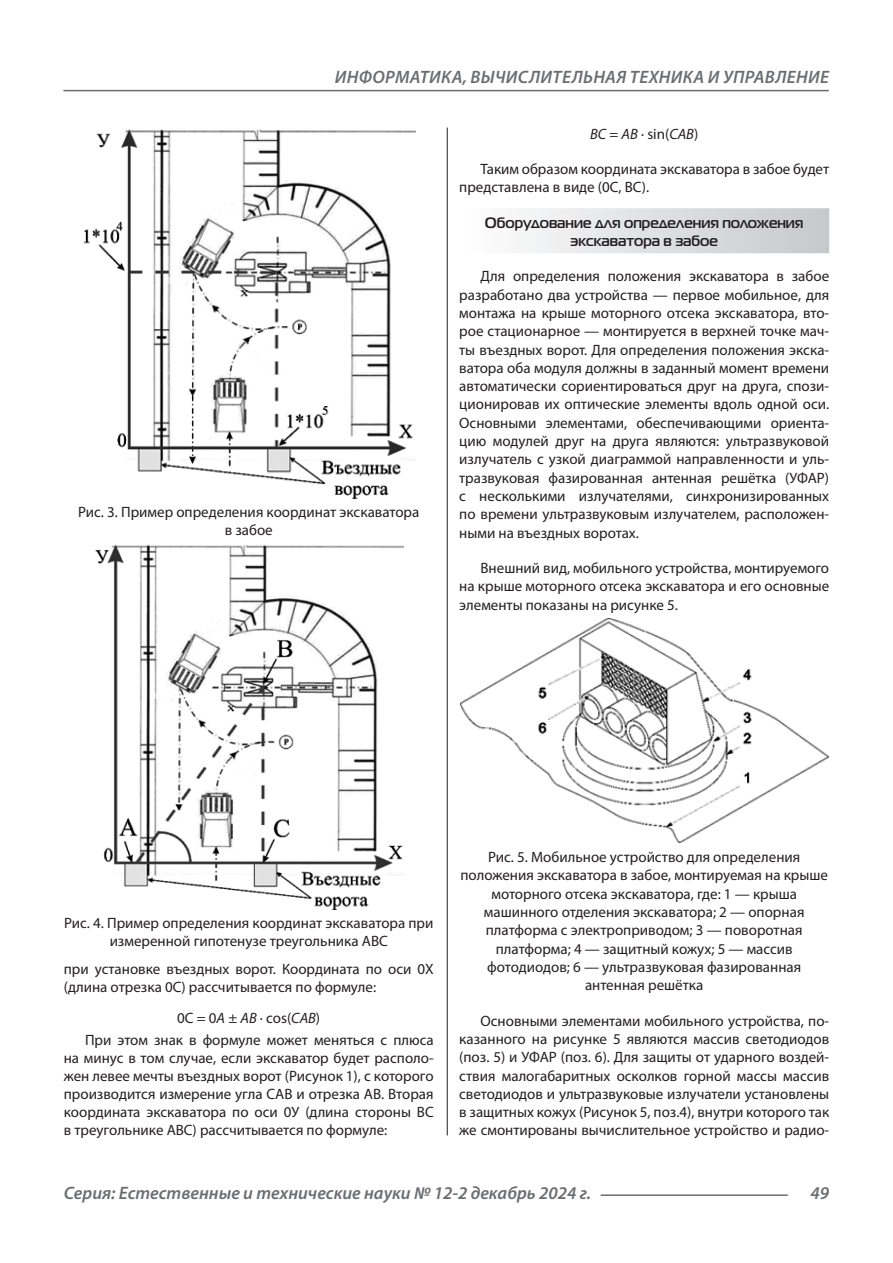
<style>
.page{position:relative;width:893px;height:1263px;background:#fff}
.page>*{position:absolute;margin:0;border:0;box-sizing:border-box;transform-origin:0 0}
.t1{font:italic 600 18px "Myriad Pro";letter-spacing:.005em;color:#6c6d70}
.Статья_текст{font:15px/18.3px "Myriad Pro";color:#231f20;text-align:justify}
.Статья_подзаголовок{font:700 15px/18.3px "Magistral C";color:#231f20;text-align:center}
.Статья_текст-2{font:italic 15px "Myriad Pro";color:#231f20}
.s1{font-style:normal}
.s2{font-style:italic}
</style>
<div class="page">
<hr style="left:447px;top:128px;width:1px;height:1007px;background:#231f20">
<hr style="left:63px;top:90px;width:766px;height:1px;background:#6c6d70">
<hr style="left:601px;top:1194px;width:187px;height:2px;background:#6c6d70">
<div style="left:459px;top:208px;width:370px;height:45px;background:linear-gradient(to right,#fefeff,#c6c8ca)"></div>
<img style="left:460px;top:618px;width:369px;height:225px">
<img style="left:84px;top:129px;width:331px;height:370px">
<img style="left:95px;top:544px;width:309px;height:366px">
<p class="t1" style="left:335px;top:66px;width:496px">ИНФОРМАТИКА, ВЫЧИСЛИТЕЛЬНАЯ ТЕХНИКА И УПРАВЛЕНИЕ</p>
<p class="Статья_текст" style="left:78px;top:503px;width:343px;text-align:center">Рис. 3. Пример определения координат экскаватора в забое</p>
<p class="Статья_текст-2" style="left:590px;top:125px;width:110px">BC <span class="s1">=</span> AB <span class="s1">· sin(</span>CAB<span class="s1">)</span></p>
<p class="Статья_текст" style="left:459px;top:160px;width:371px;text-indent:21px">Таким образом координата экскаватора в забое будет представлена в виде (0C, ВC).</p>
<p class="Статья_подзаголовок" style="left:485px;top:213px;width:320px">Оборудование для определения положения экскаватора в забое</p>
<p class="Статья_текст" style="left:459px;top:267px;width:371px;text-indent:21px">Для определения положения экскаватора в забое разработано два устройства — первое мобильное, для монтажа на крыше моторного отсека экскаватора, вто&shy;рое стационарное — монтируется в верхней точке мач&shy;ты въездных ворот. Для определения положения экска&shy;ватора оба модуля должны в заданный момент времени автоматически сориентироваться друг на друга, спози&shy;ционировав их оптические элементы вдоль одной оси.<br>Основными элементами, обеспечивающими ориента&shy;цию модулей друг на друга являются: ультразвуковой излучатель с узкой диаграммой направленности и уль&shy;тразвуковая фазированная антенная решётка (УФАР) с несколькими излучателями, синхронизированных по времени ультразвуковым излучателем, расположен&shy;ными на въездных воротах.</p>
<p class="Статья_текст" style="left:459px;top:558px;width:371px;text-indent:21px">Внешний вид, мобильного устройства, монтируемого на крыше моторного отсека экскаватора и его основные элементы показаны на рисунке 5.</p>
<p class="Статья_текст" style="left:64px;top:914px;width:371px;text-align:center">Рис. 4. Пример определения координат экскаватора при измеренной гипотенузе треугольника АВС</p>
<p class="Статья_текст" style="left:64px;top:960px;width:371px">при установке въездных ворот. Координата по оси 0Х (длина отрезка 0С) рассчитывается по формуле:</p>
<p class="Статья_текст" style="left:177px;top:1008px;width:144px">0C = 0<span class="s2">A</span> ± <span class="s2">AB</span> · cos(<span class="s2">CAB</span>)</p>
<p class="Статья_текст" style="left:64px;top:1031px;width:371px;text-indent:21px">При этом знак в формуле может меняться с плюса на минус в том случае, если экскаватор будет располо&shy;жен левее мечты въездных ворот (Рисунок 1), с которого производится измерение угла САВ и отрезка АВ. Вторая координата экскаватора по оси 0У (длина стороны ВС в треугольнике АВС) рассчитывается по формуле:</p>
<p class="Статья_текст" style="left:460px;top:848px;width:369px;text-align:center">Рис. 5. Мобильное устройство для определения положения экскаватора в забое, монтируемая на крыше моторного отсека экскаватора, где: 1 — крыша машинного отделения экскаватора; 2 — опорная платформа с электроприводом; 3 — поворотная платформа; 4 — защитный кожух; 5 — массив фотодиодов; 6 — ультразвуковая фазированная антенная решётка</p>
<p class="Статья_текст" style="left:459px;top:1011px;width:371px;text-indent:21px">Основными элементами мобильного устройства, по&shy;казанного на рисунке 5 являются массив светодиодов (поз. 5) и УФАР (поз. 6). Для защиты от ударного воздей&shy;ствия малогабаритных осколков горной массы массив светодиодов и ультразвуковые излучатели установлены в защитных кожух (Рисунок 5, поз.4), внутри которого так же смонтированы вычислительное устройство и радио-</p>
<p class="t1" style="left:64px;top:1182px;width:529px">Серия: Естественные и технические науки № 12-2 декабрь 2024 г.</p>
<p class="t1" style="left:810px;top:1182px;width:20px">49</p>
</div>
